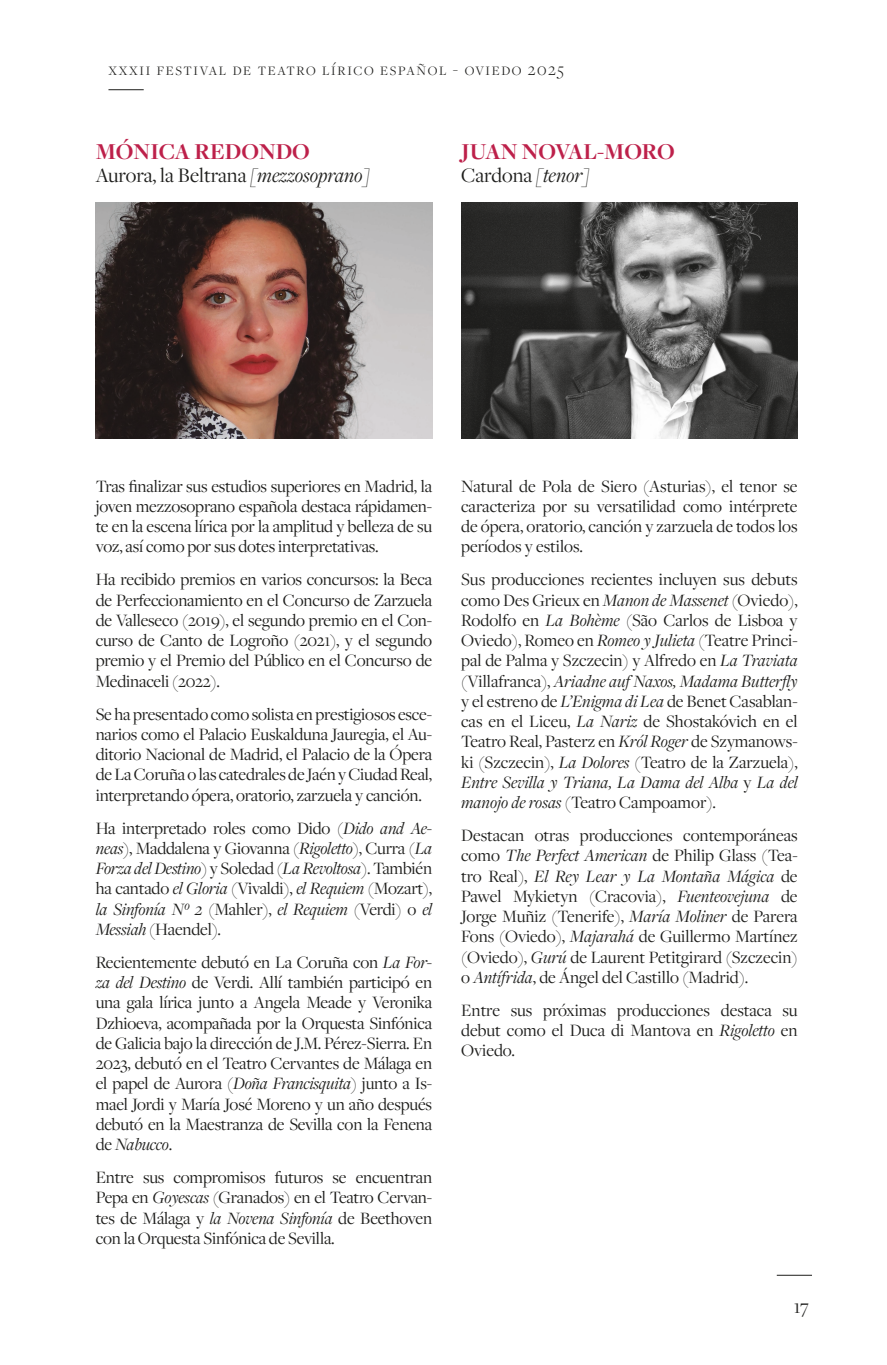
<style>
.page{position:relative;width:887px;height:1365px;background:#fff}
.page>*{position:absolute;margin:0;border:0;box-sizing:border-box;transform-origin:0 0}
.t1{font:700 23.62px "Freight Disp Pro";color:#bd204a}
.t2{font:21.38px "Freight Disp Pro";color:#1d1d1b}
.t3{font:20.25px "Freight Disp Pro";color:#1d1d1b}
.t4{font:18px/20.2px "Freight Disp Pro";letter-spacing:-.01em;color:#1d1d1b;text-align:justify}
.t5{font:300 18px "Freight Disp Pro";letter-spacing:.09em;color:#1d1d1b}
.s1{font-style:italic}
</style>
<div class="page">
<hr style="left:776px;top:1275px;width:36px;height:1px;background:#1d1d1b">
<hr style="left:108px;top:89px;width:36px;height:1px;background:#1d1d1b">
<img style="left:461px;top:202px;width:336px;height:236px">
<img style="left:96px;top:202px;width:336px;height:236px">
<p class="t5" style="left:108px;top:57px;width:457px">xxxii festival de teatro lírico español - oviedo 2025</p>
<p class="t1" style="left:96px;top:136px;width:216px">MÓNICA REDONDO</p>
<p class="t2" style="left:96px;top:162px;width:275px">Aurora, la Beltrana <span class="s1">[mezzosoprano]</span></p>
<p class="t1" style="left:461px;top:136px;width:215px">JUAN NOVAL-MORO</p>
<p class="t2" style="left:461px;top:162px;width:130px">Cardona <span class="s1">[tenor]</span></p>
<p class="t4" style="left:96px;top:475px;width:338px">Tras finalizar sus estudios superiores en Madrid, la joven mezzosoprano española destaca rápidamen&shy;te en la escena lírica por la amplitud y belleza de su voz, así como por sus dotes interpretativas.</p>
<p class="t4" style="left:96px;top:569px;width:338px">Ha recibido premios en varios concursos: la Beca de Perfeccionamiento en el Concurso de Zarzuela de Valleseco (2019), el segundo premio en el Con&shy;curso de Canto de Logroño (2021), y el segundo premio y el Premio del Público en el Concurso de Medinaceli (2022).</p>
<p class="t4" style="left:96px;top:703px;width:338px">Se ha presentado como solista en prestigiosos esce&shy;narios como el Palacio Euskalduna Jauregia, el Au&shy;ditorio Nacional de Madrid, el Palacio de la Ópera de La Coruña o las catedrales de Jaén y Ciudad Real, interpretando ópera, oratorio, zarzuela y canción.</p>
<p class="t4" style="left:96px;top:817px;width:338px">Ha interpretado roles como Dido (<span class="s1">Dido and Ae&shy;neas</span>), Maddalena y Giovanna (<span class="s1">Rigoletto</span>), Curra (<span class="s1">La Forza del Destino</span>) y Soledad (<span class="s1">La Revoltosa</span>). También ha cantado <span class="s1">el Gloria</span> (Vivaldi), <span class="s1">el Requiem</span> (Mozart), <span class="s1">la Sinfonía Nº 2</span> (Mahler), <span class="s1">el Requiem</span> (Verdi) o <span class="s1">el Messiah</span> (Haendel).</p>
<p class="t4" style="left:96px;top:951px;width:338px">Recientemente debutó en La Coruña con <span class="s1">La For&shy;za del Destino</span> de Verdi. Allí también participó en una gala lírica junto a Angela Meade y Veronika Dzhioeva, acompañada por la Orquesta Sinfónica de Galicia bajo la dirección de J.M. Pérez-Sierra. En 2023, debutó en el Teatro Cervantes de Málaga en el papel de Aurora (<span class="s1">Doña Francisquita</span>) junto a Is&shy;mael Jordi y María José Moreno y un año después debutó en la Maestranza de Sevilla con la Fenena de <span class="s1">Nabucco</span>.</p>
<p class="t4" style="left:96px;top:1167px;width:338px">Entre sus compromisos futuros se encuentran Pepa en <span class="s1">Goyescas</span> (Granados) en el Teatro Cervan&shy;tes de Málaga y <span class="s1">la Novena Sinfonía</span> de Beethoven con la Orquesta Sinfónica de Sevilla.</p>
<p class="t4" style="left:461px;top:475px;width:338px">Natural de Pola de Siero (Asturias), el tenor se caracteriza por su versatilidad como intérprete de ópera, oratorio, canción y zarzuela de todos los períodos y estilos.</p>
<p class="t4" style="left:461px;top:569px;width:338px">Sus producciones recientes incluyen sus debuts como Des Grieux en <span class="s1">Manon de Massenet</span> (Oviedo), Rodolfo en <span class="s1">La Bohème</span> (São Carlos de Lisboa y Oviedo), Romeo en <span class="s1">Romeo y Julieta</span> (Teatre Princi&shy;pal de Palma y Szczecin) y Alfredo en <span class="s1">La Traviata </span>(Villafranca), <span class="s1">Ariadne auf Naxos, Madama Butterfly </span>y el estreno de <span class="s1">L’Enigma di Lea</span> de Benet Casablan&shy;cas en el Liceu, <span class="s1">La Nariz</span> de Shostakóvich en el Teatro Real, Pasterz en <span class="s1">Król Roger</span> de Szymanows&shy;ki (Szczecin), <span class="s1">La Dolores</span> (Teatro de la Zarzuela), <span class="s1">Entre Sevilla y Triana, La Dama del Alba</span> y <span class="s1">La del manojo de rosas</span> (Teatro Campoamor).</p>
<p class="t4" style="left:461px;top:825px;width:338px">Destacan otras producciones contemporáneas como <span class="s1">The Perfect American</span> de Philip Glass (Tea&shy;tro Real), <span class="s1">El Rey Lear y La Montaña Mágica</span> de Pawel Mykietyn (Cracovia), <span class="s1">Fuenteovejuna</span> de Jorge Muñiz (Tenerife), <span class="s1">María Moliner</span> de Parera Fons (Oviedo), <span class="s1">Majarahá</span> de Guillermo Martínez (Oviedo), <span class="s1">Gurú</span> de Laurent Petitgirard (Szczecin) o <span class="s1">Antífrida</span>, de Ángel del Castillo (Madrid).</p>
<p class="t4" style="left:461px;top:999px;width:338px">Entre sus próximas producciones destaca su debut como el Duca di Mantova en <span class="s1">Rigoletto</span> en Oviedo.</p>
<p class="t3" style="left:794px;top:1293px;width:16px">17</p>
</div>
